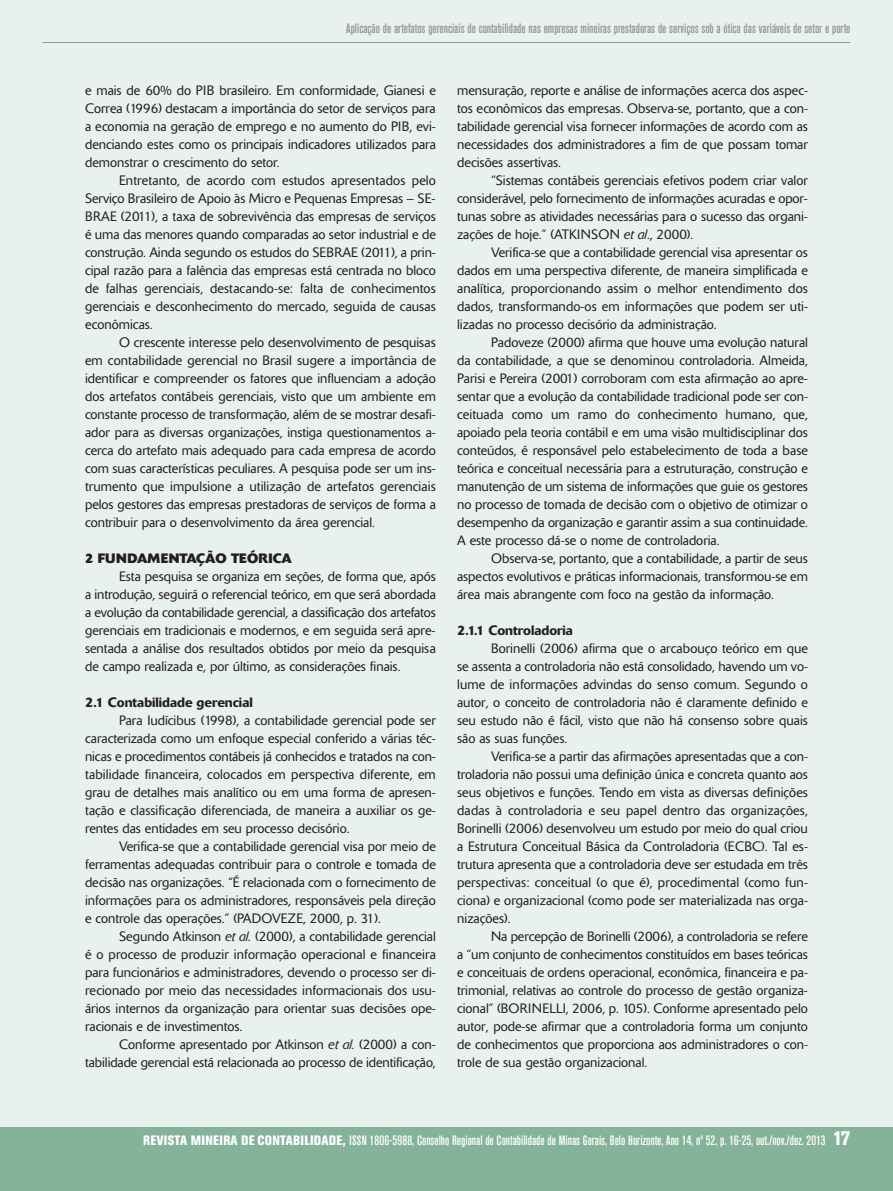
<style>
.page{position:relative;width:893px;height:1191px;background:#e9f1ec}
.page>*{position:absolute;margin:0;border:0;box-sizing:border-box;transform-origin:0 0}
.t1{font:300 13.5px/18px "Delta";color:#231f20;text-align:justify}
.t2{font:500 condensed 13.5px "Akzidenz Grotesk BE";color:#fff}
.t3{font:500 condensed 13.5px "Akzidenz Grotesk BE";color:#939598}
.t4{font:500 13.5px "Delta";color:#231f20}
.t5{font:700 13.5px "Delta";color:#231f20}
.s1{font-style:italic}
.s2{font-weight:800}
.s3{font-weight:800;font-size:19.5px}
</style>
<div class="page">
<div style="left:0;top:1127px;width:893px;height:64px;background:#85b39a"></div>
<hr style="left:43px;top:42px;width:807px;height:1px;background:#939598">
<p class="t3" style="left:346px;top:23px;width:506px">Aplicação de artefatos gerenciais de contabilidade nas empresas mineiras prestadoras de serviços sob a ótica das variáveis de setor e porte</p>
<p class="t1" style="left:85px;top:82px;width:352px">e mais de 60% do PIB brasileiro. Em conformidade, Gianesi e Correa (1996) destacam a importância do setor de serviços para a economia na geração de emprego e no aumento do PIB, evi&shy;denciando estes como os principais indicadores utilizados para demonstrar o crescimento do setor.</p>
<p class="t1" style="left:85px;top:172px;width:352px;text-indent:34px">Entretanto, de acordo com estudos apresentados pelo Serviço Brasileiro de Apoio às Micro e Pequenas Empresas – SE-BRAE (2011), a taxa de sobrevivência das empresas de serviços é uma das menores quando comparadas ao setor industrial e de construção. Ainda segundo os estudos do SEBRAE (2011), a prin&shy;cipal razão para a falência das empresas está centrada no bloco de falhas gerenciais, destacando-se: falta de conhecimentos gerenciais e desconhecimento do mercado, seguida de causas econômicas.</p>
<p class="t1" style="left:85px;top:334px;width:352px;text-indent:34px">O crescente interesse pelo desenvolvimento de pesquisas em contabilidade gerencial no Brasil sugere a importância de identificar e compreender os fatores que influenciam a adoção dos artefatos contábeis gerenciais, visto que um ambiente em constante processo de transformação, além de se mostrar desafi&shy;ador para as diversas organizações, instiga questionamentos a&shy;cerca do artefato mais adequado para cada empresa de acordo com suas características peculiares. A pesquisa pode ser um ins&shy;trumento que impulsione a utilização de artefatos gerenciais pelos gestores das empresas prestadoras de serviços de forma a contribuir para o desenvolvimento da área gerencial.</p>
<p class="t5" style="left:85px;top:553px;width:209px">2 FUNDAMENTAÇÃO TEÓRICA</p>
<p class="t1" style="left:85px;top:568px;width:352px;text-indent:34px">Esta pesquisa se organiza em seções, de forma que, após a introdução, seguirá o referencial teórico, em que será abordada a evolução da contabilidade gerencial, a classificação dos artefatos gerenciais em tradicionais e modernos, e em seguida será apre&shy;sentada a análise dos resultados obtidos por meio da pesquisa de campo realizada e, por último, as considerações finais.</p>
<p class="t4" style="left:85px;top:697px;width:169px">2.1 Contabilidade gerencial</p>
<p class="t1" style="left:85px;top:712px;width:352px;text-indent:34px">Para Iudícibus (1998), a contabilidade gerencial pode ser caracterizada como um enfoque especial conferido a várias téc&shy;nicas e procedimentos contábeis já conhecidos e tratados na con&shy;tabilidade financeira, colocados em perspectiva diferente, em grau de detalhes mais analítico ou em uma forma de apresen&shy;tação e classificação diferenciada, de maneira a auxiliar os ge&shy;rentes das entidades em seu processo decisório.</p>
<p class="t1" style="left:85px;top:838px;width:352px;text-indent:34px">Verifica-se que a contabilidade gerencial visa por meio de ferramentas adequadas contribuir para o controle e tomada de decisão nas organizações. “É relacionada com o fornecimento de informações para os administradores, responsáveis pela direção e controle das operações.” (PADOVEZE, 2000, p. 31).</p>
<p class="t1" style="left:85px;top:928px;width:352px;text-indent:34px">Segundo Atkinson <span class="s1">et al.</span> (2000), a contabilidade gerencial é o processo de produzir informação operacional e financeira para funcionários e administradores, devendo o processo ser di&shy;recionado por meio das necessidades informacionais dos usu&shy;ários internos da organização para orientar suas decisões ope&shy;racionais e de investimentos.</p>
<p class="t1" style="left:85px;top:1036px;width:352px;text-align:right">Conforme apresentado por Atkinson <span class="s1">et al.</span> (2000) a con&shy;tabilidade gerencial está relacionada ao processo de identificação,</p>
<p class="t1" style="left:457px;top:82px;width:352px">mensuração, reporte e análise de informações acerca dos aspec&shy;tos econômicos das empresas. Observa-se, portanto, que a con&shy;tabilidade gerencial visa fornecer informações de acordo com as necessidades dos administradores a fim de que possam tomar decisões assertivas.</p>
<p class="t1" style="left:457px;top:172px;width:352px;text-indent:34px">“Sistemas contábeis gerenciais efetivos podem criar valor considerável, pelo fornecimento de informações acuradas e opor&shy;tunas sobre as atividades necessárias para o sucesso das organi&shy;zações de hoje.” (ATKINSON <span class="s1">et al</span>., 2000).</p>
<p class="t1" style="left:457px;top:244px;width:352px;text-indent:34px">Verifica-se que a contabilidade gerencial visa apresentar os dados em uma perspectiva diferente, de maneira simplificada e analítica, proporcionando assim o melhor entendimento dos dados, transformando-os em informações que podem ser uti&shy;lizadas no processo decisório da administração.</p>
<p class="t1" style="left:457px;top:334px;width:352px;text-indent:34px">Padoveze (2000) afirma que houve uma evolução natural da contabilidade, a que se denominou controladoria. Almeida, Parisi e Pereira (2001) corroboram com esta afirmação ao apre&shy;sentar que a evolução da contabilidade tradicional pode ser con&shy;ceituada como um ramo do conhecimento humano, que, apoiado pela teoria contábil e em uma visão multidisciplinar dos conteúdos, é responsável pelo estabelecimento de toda a base teórica e conceitual necessária para a estruturação, construção e manutenção de um sistema de informações que guie os gestores no processo de tomada de decisão com o objetivo de otimizar o desempenho da organização e garantir assim a sua continuidade.<br>A este processo dá-se o nome de controladoria.</p>
<p class="t1" style="left:457px;top:550px;width:352px;text-indent:34px">Observa-se, portanto, que a contabilidade, a partir de seus aspectos evolutivos e práticas informacionais, transformou-se em área mais abrangente com foco na gestão da informação.</p>
<p class="t4" style="left:457px;top:625px;width:117px">2.1.1 Controladoria</p>
<p class="t1" style="left:457px;top:640px;width:352px;text-indent:34px">Borinelli (2006) afirma que o arcabouço teórico em que se assenta a controladoria não está consolidado, havendo um vo&shy;lume de informações advindas do senso comum. Segundo o autor, o conceito de controladoria não é claramente definido e seu estudo não é fácil, visto que não há consenso sobre quais são as suas funções.</p>
<p class="t1" style="left:457px;top:748px;width:352px;text-indent:34px">Verifica-se a partir das afirmações apresentadas que a con&shy;troladoria não possui uma definição única e concreta quanto aos seus objetivos e funções. Tendo em vista as diversas definições dadas à controladoria e seu papel dentro das organizações, Borinelli (2006) desenvolveu um estudo por meio do qual criou a Estrutura Conceitual Básica da Controladoria (ECBC). Tal es&shy;trutura apresenta que a controladoria deve ser estudada em três perspectivas: conceitual (o que é), procedimental (como fun&shy;ciona) e organizacional (como pode ser materializada nas orga&shy;nizações).</p>
<p class="t1" style="left:457px;top:928px;width:352px;text-indent:34px">Na percepção de Borinelli (2006), a controladoria se refere a “um conjunto de conhecimentos constituídos em bases teóricas e conceituais de ordens operacional, econômica, financeira e pa&shy;trimonial, relativas ao controle do processo de gestão organiza&shy;cional” (BORINELLI, 2006, p. 105). Conforme apresentado pelo autor, pode-se afirmar que a controladoria forma um conjunto de conhecimentos que proporciona aos administradores o con&shy;trole de sua gestão organizacional.</p>
<p class="t2" style="left:143px;top:1135px;width:709px"><span class="s2">REVISTA MINEIRA DE CONTABILIDADE,</span> ISSN 1806-5988, Conselho Regional de Contabilidade de Minas Gerais, Belo Horizonte, Ano 14, nº 52, p. 16-25, out./nov./dez. 2013 <span class="s3">17</span></p>
</div>
